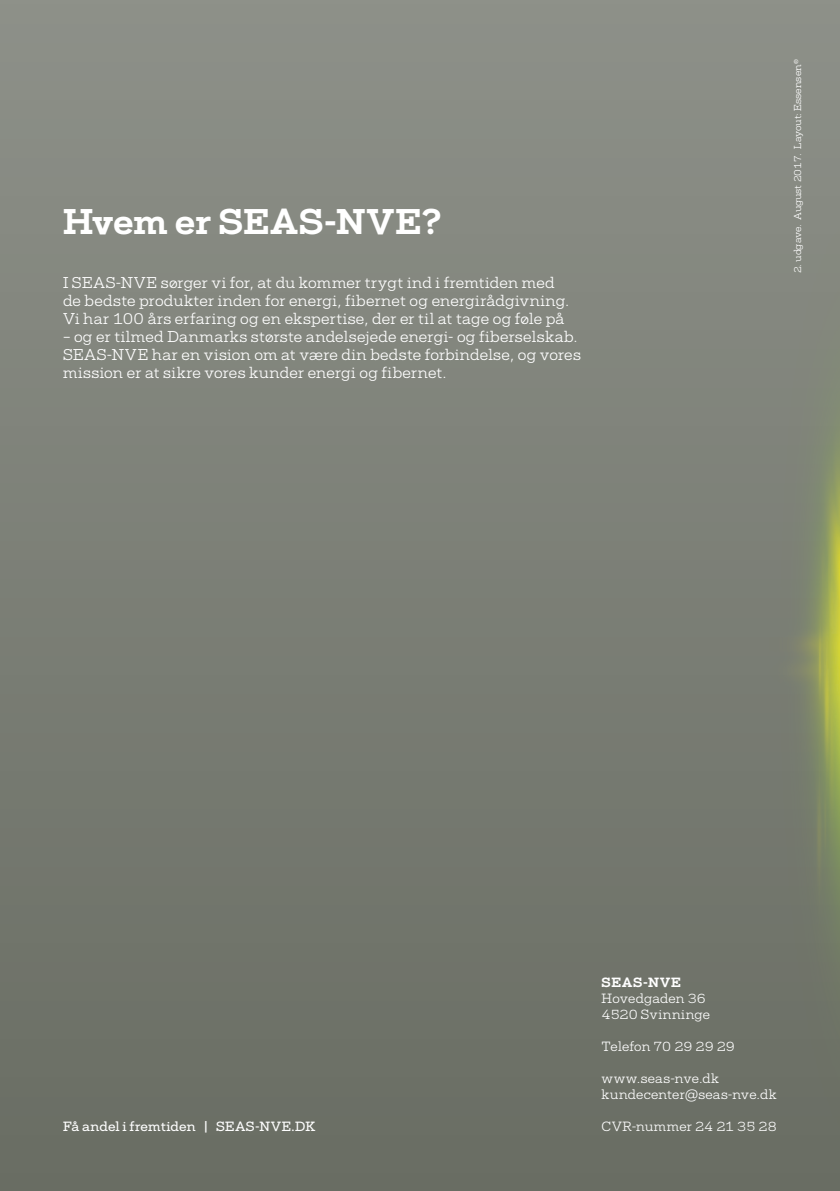
<style>
.page{position:relative;width:840px;height:1191px;background:#fff}
.page>*{position:absolute;margin:0;border:0;box-sizing:border-box;transform-origin:0 0}
.t1{font:700 32px "SEASNVE Slab";color:#fff}
.t2{font:14px/18px "SEASNVE Slab";letter-spacing:.015em;color:#fff}
.t3{font:12px "SEASNVE Slab";letter-spacing:.015em;color:#fff}
.t4{font:500 12px "SEASNVE Slab";letter-spacing:.015em;color:#fff}
.t5{font:700 12px "SEASNVE Slab";letter-spacing:.045em;color:#fff}
.t6{font:9px "SEASNVE Slab";color:#fff}
.s1{font-size:14px}
</style>
<div class="page">
<div style="left:0;top:0;width:839px;height:1191px;background:linear-gradient(to bottom,#8d9089,#696d63)"></div>
<img style="left:454px;top:181px;width:385px;height:1010px">
<p class="t1" style="left:63px;top:201px;width:380px">Hvem er SEAS-NVE?</p>
<p class="t2" style="left:63px;top:273px;width:493px">I SEAS-NVE sørger vi for, at du kommer trygt ind i fremtiden med</p>
<p class="t2" style="left:63px;top:291px;width:507px">de bedste produkter inden for energi, fibernet og energirådgivning.</p>
<p class="t2" style="left:63px;top:309px;width:503px">Vi har 100 års erfaring og en ekspertise, der er til at tage og føle på</p>
<p class="t2" style="left:63px;top:327px;width:516px">– og er tilmed Danmarks største andelsejede energi- og fiberselskab.</p>
<p class="t2" style="left:63px;top:345px;width:519px">SEAS-NVE har en vision om at være din bedste forbindelse, og vores mission er at sikre vores kunder energi og fibernet.</p>
<p class="t6" style="left:791px;top:273px;width:215px;rotate:-90deg">2. udgave. August 2017. Layout: Essensen<span class="s1">®</span></p>
<p class="t4" style="left:63px;top:1118px;width:254px">Få andel i fremtiden | SEAS-NVE.DK</p>
<p class="t5" style="left:601px;top:974px;width:81px">SEAS-NVE</p>
<p class="t3" style="left:601px;top:990px;width:106px">Hovedgaden 36</p>
<p class="t3" style="left:601px;top:1006px;width:110px">4520 Svinninge</p>
<p class="t3" style="left:601px;top:1038px;width:135px">Telefon 70 29 29 29</p>
<p class="t3" style="left:601px;top:1070px;width:119px">www.seas-nve.dk</p>
<p class="t3" style="left:601px;top:1086px;width:176px">kundecenter@seas-nve.dk</p>
<p class="t3" style="left:601px;top:1118px;width:176px">CVR-nummer 24 21 35 28</p>
</div>
